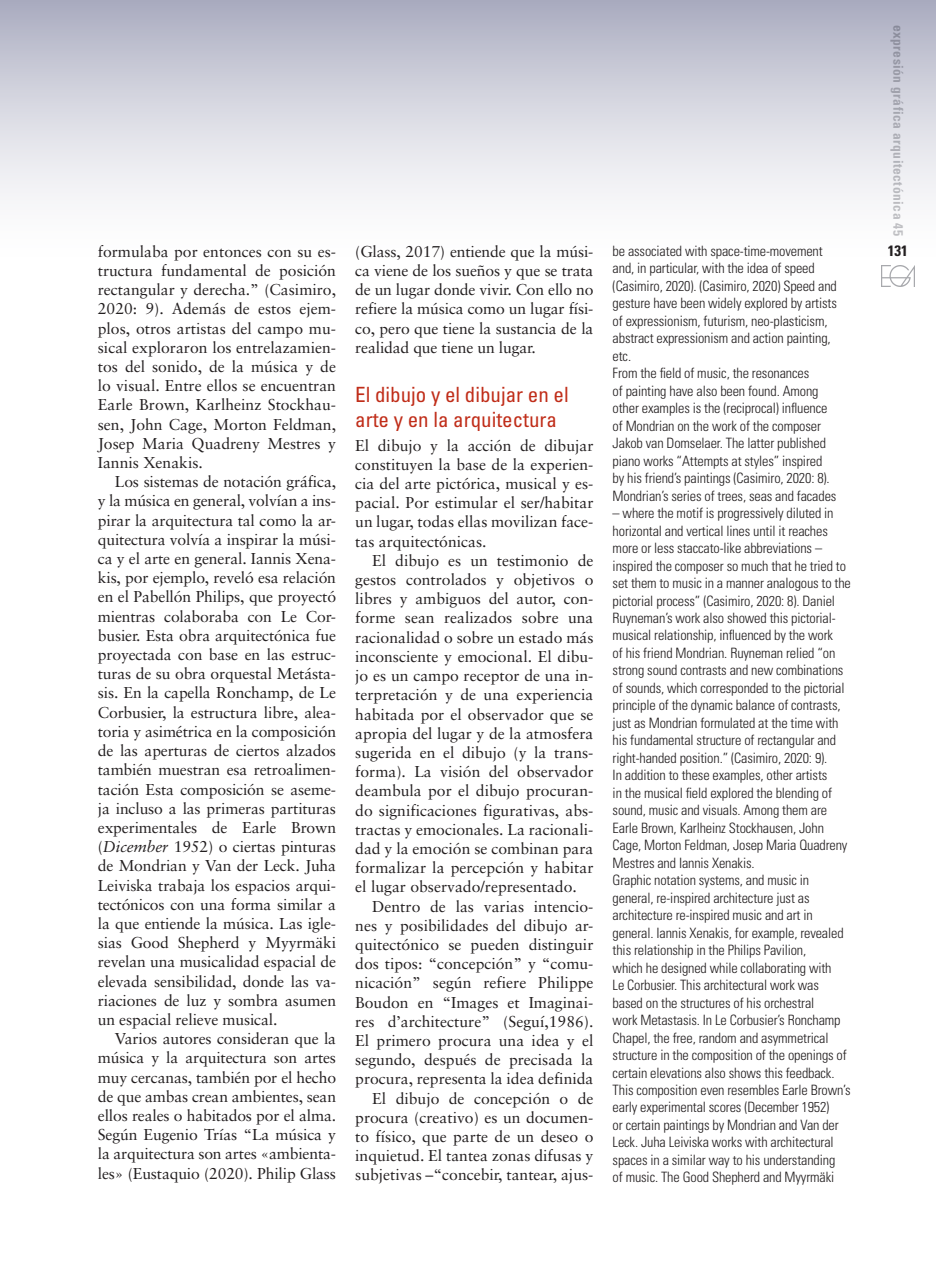
<style>
.page{position:relative;width:936px;height:1276px;background:#fff}
.page>*{position:absolute;margin:0;border:0;box-sizing:border-box;transform-origin:0 0}
.TITULAR_1_CAST{font:condensed 21px/25.5px "Univers";color:#c02d19}
.Body_Text{font:15.75px/19.2px "Sabon";color:#231f20;text-align:justify}
.t1{font:700 condensed 15px "Univers";color:#231f20}
.t2{font:300 condensed 14.25px/17.5px "Univers";letter-spacing:-.01em;color:#231f20}
.t3{font:700 condensed 13.5px "Univers";letter-spacing:.035em;color:#a8a9ad}
.s1{font-style:italic}
</style>
<div class="page">
<div style="left:0;top:0;width:935px;height:259px;background:linear-gradient(to bottom,#b0b1c4,#fff)"></div>
<img style="left:881px;top:265px;width:33px;height:21px">
<p class="Body_Text" style="left:98px;top:241px;width:240px">formulaba por entonces con su es&shy;tructura fundamental de posición rectangular y derecha.” (Casimiro, 2020: 9). Además de estos ejem&shy;plos, otros artistas del campo mu&shy;sical exploraron los entrelazamien&shy;tos del sonido, de la música y de lo visual. Entre ellos se encuentran Earle Brown, Karlheinz Stockhau&shy;sen, John Cage, Morton Feldman, Josep Maria Quadreny Mestres y Iannis Xenakis.</p>
<p class="Body_Text" style="left:98px;top:472px;width:240px;text-indent:17px">Los sistemas de notación gráfica, y la música en general, volvían a ins&shy;pirar la arquitectura tal como la ar&shy;quitectura volvía a inspirar la músi&shy;ca y el arte en general. Iannis Xena&shy;kis, por ejemplo, reveló esa relación en el Pabellón Philips, que proyectó mientras colaboraba con Le Cor&shy;busier. Esta obra arquitectónica fue proyectada con base en las estruc&shy;turas de su obra orquestal Metásta&shy;sis. En la capella Ronchamp, de Le Corbusier, la estructura libre, alea&shy;toria y asimétrica en la composición de las aperturas de ciertos alzados también muestran esa retroalimen&shy;tación Esta composición se aseme&shy;ja incluso a las primeras partituras experimentales de Earle Brown (<span class="s1">Dicember</span> 1952) o ciertas pinturas de Mondrian y Van der Leck. Juha Leiviska trabaja los espacios arqui&shy;tectónicos con una forma similar a la que entiende la música. Las igle&shy;sias Good Shepherd y Myyrmäki revelan una musicalidad espacial de elevada sensibilidad, donde las va&shy;riaciones de luz y sombra asumen un espacial relieve musical.</p>
<p class="Body_Text" style="left:98px;top:1029px;width:240px;text-indent:17px">Varios autores consideran que la música y la arquitectura son artes muy cercanas, también por el hecho de que ambas crean ambientes, sean ellos reales o habitados por el alma.<br>Según Eugenio Trías “La música y la arquitectura son artes «ambienta&shy;les» (Eustaquio (2020). Philip Glass</p>
<p class="Body_Text" style="left:355px;top:241px;width:240px">(Glass, 2017) entiende que la músi&shy;ca viene de los sueños y que se trata de un lugar donde vivir. Con ello no refiere la música como un lugar físi&shy;co, pero que tiene la sustancia de la realidad que tiene un lugar.</p>
<p class="TITULAR_1_CAST" style="left:355px;top:381px;width:215px">El dibujo y el dibujar en el arte y en la arquitectura</p>
<p class="Body_Text" style="left:355px;top:435px;width:240px">El dibujo y la acción de dibujar constituyen la base de la experien&shy;cia del arte pictórica, musical y es&shy;pacial. Por estimular el ser/habitar un lugar, todas ellas movilizan face&shy;tas arquitectónicas.</p>
<p class="Body_Text" style="left:355px;top:550px;width:240px;text-indent:17px">El dibujo es un testimonio de gestos controlados y objetivos o libres y ambiguos del autor, con&shy;forme sean realizados sobre una racionalidad o sobre un estado más inconsciente y emocional. El dibu&shy;jo es un campo receptor de una in&shy;terpretación y de una experiencia habitada por el observador que se apropia del lugar y de la atmosfera sugerida en el dibujo (y la trans&shy;forma). La visión del observador deambula por el dibujo procuran&shy;do significaciones figurativas, abs&shy;tractas y emocionales. La racionali&shy;dad y la emoción se combinan para formalizar la percepción y habitar el lugar observado/representado.</p>
<p class="Body_Text" style="left:355px;top:896px;width:240px;text-indent:17px">Dentro de las varias intencio&shy;nes y posibilidades del dibujo ar&shy;quitectónico se pueden distinguir dos tipos: “concepción” y “comu&shy;nicación” según refiere Philippe Boudon en “Images et Imaginai&shy;res d’architecture” (Seguí,1986).<br>El primero procura una idea y el segundo, después de precisada la procura, representa la idea definida</p>
<p class="Body_Text" style="left:355px;top:1088px;width:240px;text-indent:17px">El dibujo de concepción o de procura (creativo) es un documen&shy;to físico, que parte de un deseo o inquietud. El tantea zonas difusas y subjetivas –“concebir, tantear, ajus-</p>
<p class="t2" style="left:612px;top:242px;width:226px">be associated with space-time-movement and, in particular, with the idea of speed (Casimiro, 2020). (Casimiro, 2020) Speed and gesture have been widely explored by artists of expressionism, futurism, neo-plasticism, abstract expressionism and action painting, etc.</p>
<p class="t2" style="left:612px;top:364px;width:225px">From the field of music, the resonances<br>of painting have also been found. Among other examples is the (reciprocal) influence of Mondrian on the work of the composer Jakob van Domselaer. The latter published piano works “Attempts at styles” inspired by his friend’s paintings (Casimiro, 2020: 8).<br>Mondrian’s series of trees, seas and facades</p>
<p class="t2" style="left:612px;top:504px;width:240px">– where the motif is progressively diluted in horizontal and vertical lines until it reaches more or less staccato-like abbreviations – inspired the composer so much that he tried to set them to music in a manner analogous to the pictorial process” (Casimiro, 2020: 8). Daniel Ruyneman’s work also showed this pictorial&shy;musical relationship, influenced by the work<br>of his friend Mondrian. Ruyneman relied “on strong sound contrasts and new combinations of sounds, which corresponded to the pictorial principle of the dynamic balance of contrasts, just as Mondrian formulated at the time with his fundamental structure of rectangular and right-handed position.” (Casimiro, 2020: 9).<br>In addition to these examples, other artists<br>in the musical field explored the blending of sound, music and visuals. Among them are Earle Brown, Karlheinz Stockhausen, John Cage, Morton Feldman, Josep Maria Quadreny Mestres and Iannis Xenakis.</p>
<p class="t2" style="left:612px;top:871px;width:239px">Graphic notation systems, and music in general, re-inspired architecture just as architecture re-inspired music and art in general. Iannis Xenakis, for example, revealed this relationship in the Philips Pavilion,<br>which he designed while collaborating with<br>Le Corbusier. This architectural work was based on the structures of his orchestral<br>work Metastasis. In Le Corbusier’s Ronchamp Chapel, the free, random and asymmetrical structure in the composition of the openings of certain elevations also shows this feedback.<br>This composition even resembles Earle Brown’s early experimental scores (December 1952)<br>or certain paintings by Mondrian and Van der Leck. Juha Leiviska works with architectural spaces in a similar way to his understanding<br>of music. The Good Shepherd and Myyrmäki</p>
<p class="t3" style="left:906px;top:25px;width:213px;rotate:90deg">expresión gráfica arquitectónica 45</p>
<p class="t1" style="left:887px;top:242px;width:21px">131</p>
</div>
